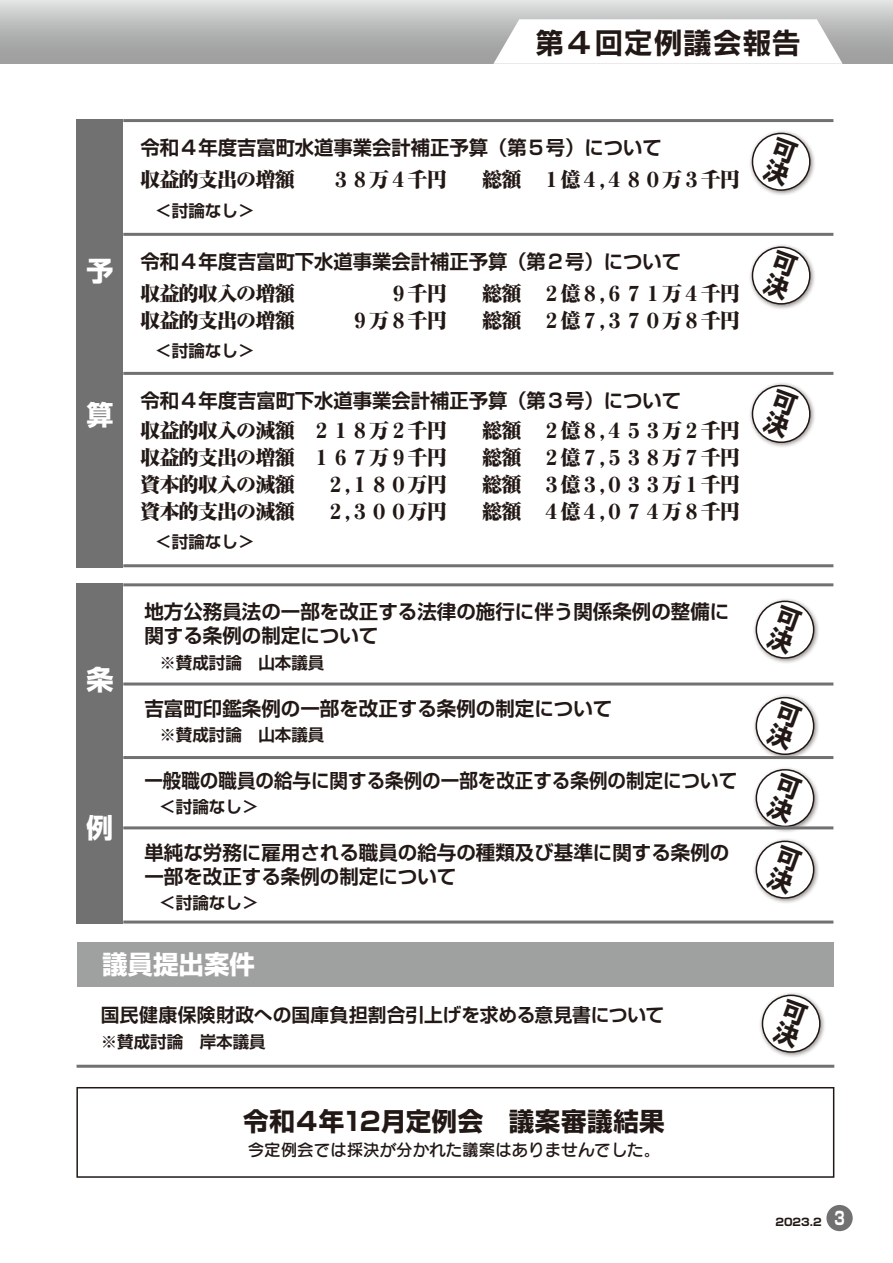
<style>
.page{position:relative;width:893px;height:1263px;background:#fff}
.page>*{position:absolute;margin:0;border:0;box-sizing:border-box;transform-origin:0 0}
.t1{font:29.55px "Rodin Pro B";color:#221815}
.t2{font:700 27px "Shin Go Pro";color:#fff}
.t3{font:700 25.5px "Shin Go Pro";letter-spacing:.015em;color:#221815}
.t4{font:700 25.5px "Shin Go Pro";color:#fff}
.t5{font:800 expanded 20.25px "Ryumin Pro";letter-spacing:-.05em;color:#221815}
.t6{font:700 19.5px/24px "Shin Go Pro De";color:#221815}
.t7{font:700 19.5px "Shin Go Pro De";color:#221815;scale:.95 1}
.t8{font:700 18.75px "Shin Go Pro De";color:#221815}
.t9{font:700 16.5px "Shin Go Pro De";color:#221815}
.t10{font:16.5px "Seurat Pro DB";color:#221815}
.t11{font:700 10.5px "Shin Go Pro";color:#221815}
.s1{font-size:18px;color:#fff}
</style>
<div class="page">
<div style="left:77px;top:119px;width:46px;height:448px;background:#727171"></div>
<div style="left:826px;top:1205px;width:27px;height:26px;background:#727171;border-radius:50%"></div>
<div style="left:0;top:0;width:893px;height:64px;background:linear-gradient(to bottom,#dadbdc,#969697)"></div>
<svg style="left:493px;top:19px;width:350px;height:45px"></svg>
<div style="left:748px;top:129px;width:69px;height:68px;background:#221815;opacity:.5"></div>
<svg style="left:752px;top:133px;width:58px;height:57px"></svg>
<div style="left:752px;top:133px;width:58px;height:58px;border:2px solid #221815;border-radius:50%"></div>
<div style="left:748px;top:243px;width:69px;height:68px;background:#221815;opacity:.5"></div>
<svg style="left:752px;top:247px;width:58px;height:57px"></svg>
<div style="left:752px;top:246px;width:58px;height:59px;border:2px solid #221815;border-radius:50%"></div>
<div style="left:748px;top:382px;width:69px;height:67px;background:#221815;opacity:.5"></div>
<div style="left:752px;top:386px;width:58px;height:56px;background:#fff;border-radius:50%"></div>
<div style="left:752px;top:385px;width:58px;height:58px;border:2px solid #221815;border-radius:50%"></div>
<hr style="left:123px;top:119px;width:710px;height:3px;background:#727171">
<hr style="left:123px;top:233px;width:710px;height:3px;background:#727171">
<hr style="left:123px;top:372px;width:710px;height:3px;background:#727171">
<hr style="left:123px;top:564px;width:710px;height:3px;background:#727171">
<div style="left:77px;top:583px;width:46px;height:340px;background:#727171"></div>
<div style="left:752px;top:597px;width:68px;height:68px;background:#221815;opacity:.5"></div>
<svg style="left:756px;top:601px;width:58px;height:57px"></svg>
<div style="left:756px;top:601px;width:58px;height:58px;border:2px solid #221815;border-radius:50%"></div>
<div style="left:752px;top:837px;width:68px;height:68px;background:#221815;opacity:.5"></div>
<svg style="left:756px;top:841px;width:58px;height:57px"></svg>
<div style="left:756px;top:840px;width:58px;height:59px;border:2px solid #221815;border-radius:50%"></div>
<div style="left:752px;top:766px;width:68px;height:67px;background:#221815;opacity:.5"></div>
<div style="left:756px;top:770px;width:58px;height:56px;background:#fff;border-radius:50%"></div>
<div style="left:756px;top:769px;width:58px;height:58px;border:2px solid #221815;border-radius:50%"></div>
<div style="left:752px;top:694px;width:68px;height:67px;background:#221815;opacity:.5"></div>
<div style="left:756px;top:698px;width:58px;height:56px;background:#fff;border-radius:50%"></div>
<div style="left:756px;top:697px;width:58px;height:58px;border:2px solid #221815;border-radius:50%"></div>
<hr style="left:123px;top:583px;width:710px;height:3px;background:#727171">
<hr style="left:123px;top:826px;width:710px;height:3px;background:#727171">
<hr style="left:123px;top:920px;width:710px;height:3px;background:#727171">
<hr style="left:123px;top:756px;width:710px;height:3px;background:#727171">
<hr style="left:123px;top:682px;width:710px;height:3px;background:#727171">
<div style="left:758px;top:991px;width:69px;height:68px;background:#221815;opacity:.5"></div>
<svg style="left:762px;top:995px;width:58px;height:57px"></svg>
<div style="left:762px;top:994px;width:58px;height:59px;border:2px solid #221815;border-radius:50%"></div>
<hr style="left:77px;top:1065px;width:757px;height:3px;background:#727171">
<div style="left:77px;top:942px;width:756px;height:44px;background:#9fa0a0"></div>
<div style="left:76px;top:1087px;width:758px;height:91px;border:2px solid #221815"></div>
<svg style="left:761px;top:136px;width:38px;height:51px"></svg>
<svg style="left:761px;top:250px;width:38px;height:51px"></svg>
<svg style="left:761px;top:388px;width:38px;height:52px"></svg>
<svg style="left:765px;top:604px;width:38px;height:51px"></svg>
<svg style="left:765px;top:844px;width:38px;height:51px"></svg>
<svg style="left:765px;top:772px;width:38px;height:52px"></svg>
<svg style="left:765px;top:700px;width:38px;height:52px"></svg>
<svg style="left:771px;top:998px;width:38px;height:51px"></svg>
<h1 class="t1" style="left:535px;top:23px;width:268px">第４回定例議会報告</h1>
<p class="t6" style="left:141px;top:134px;width:523px">令和４年度吉富町水道事業会計補正予算（第５号）について</p>
<p class="t5" style="left:140px;top:163px;width:156px">収益的支出の増額</p>
<p class="t5" style="left:331px;top:163px;width:118px">３８万４千円</p>
<p class="t5" style="left:482px;top:163px;width:260px">総額 １億４,４８０万３千円</p>
<h2 class="t2" style="left:86px;top:250px;width:28px">予</h2>
<h2 class="t2" style="left:86px;top:394px;width:28px">算</h2>
<h2 class="t2" style="left:86px;top:658px;width:28px">条</h2>
<h2 class="t2" style="left:86px;top:806px;width:27px">例</h2>
<p class="t9" style="left:155px;top:197px;width:100px">＜討論なし＞</p>
<p class="t6" style="left:141px;top:247px;width:542px">令和４年度吉富町下水道事業会計補正予算（第２号）について</p>
<p class="t5" style="left:140px;top:277px;width:156px">収益的収入の増額</p>
<p class="t5" style="left:388px;top:277px;width:60px">９千円</p>
<p class="t5" style="left:482px;top:277px;width:260px">総額 ２億８,６７１万４千円</p>
<p class="t5" style="left:140px;top:304px;width:156px">収益的支出の増額</p>
<p class="t5" style="left:350px;top:304px;width:99px">９万８千円</p>
<p class="t5" style="left:482px;top:304px;width:260px">総額 ２億７,３７０万８千円</p>
<p class="t9" style="left:155px;top:337px;width:100px">＜討論なし＞</p>
<p class="t6" style="left:141px;top:386px;width:542px">令和４年度吉富町下水道事業会計補正予算（第３号）について</p>
<p class="t5" style="left:140px;top:415px;width:309px">収益的収入の減額 ２１８万２千円</p>
<p class="t5" style="left:482px;top:415px;width:260px">総額 ２億８,４５３万２千円</p>
<p class="t5" style="left:140px;top:442px;width:309px">収益的支出の増額 １６７万９千円</p>
<p class="t5" style="left:482px;top:442px;width:260px">総額 ２億７,５３８万７千円</p>
<p class="t5" style="left:140px;top:469px;width:156px">資本的収入の減額</p>
<p class="t5" style="left:325px;top:469px;width:123px">２,１８０万円</p>
<p class="t5" style="left:482px;top:469px;width:260px">総額 ３億３,０３３万１千円</p>
<p class="t5" style="left:140px;top:496px;width:156px">資本的支出の減額</p>
<p class="t5" style="left:325px;top:496px;width:123px">２,３００万円</p>
<p class="t5" style="left:482px;top:496px;width:260px">総額 ４億４,０７４万８千円</p>
<p class="t9" style="left:155px;top:528px;width:100px">＜討論なし＞</p>
<p class="t6" style="left:144px;top:597px;width:587px">地方公務員法の一部を改正する法律の施行に伴う関係条例の整備に関する条例の制定について</p>
<p class="t9" style="left:159px;top:649px;width:167px">※賛成討論　山本議員</p>
<p class="t6" style="left:144px;top:694px;width:470px">吉富町印鑑条例の一部を改正する条例の制定について</p>
<p class="t9" style="left:159px;top:721px;width:167px">※賛成討論　山本議員</p>
<p class="t7" style="left:144px;top:765px;width:626px">一般職の職員の給与に関する条例の一部を改正する条例の制定について</p>
<p class="t9" style="left:159px;top:793px;width:101px">＜討論なし＞</p>
<p class="t6" style="left:144px;top:838px;width:587px">単純な労務に雇用される職員の給与の種類及び基準に関する条例の一部を改正する条例の制定について</p>
<p class="t9" style="left:159px;top:889px;width:101px">＜討論なし＞</p>
<h3 class="t4" style="left:77px;top:944px;width:180px">　議員提出案件</h3>
<p class="t8" style="left:101px;top:999px;width:565px">国民健康保険財政への国庫負担割合引上げを求める意見書について</p>
<p class="t9" style="left:101px;top:1028px;width:166px">※賛成討論　岸本議員</p>
<h3 class="t3" style="left:243px;top:1101px;width:423px">令和４年12月定例会　議案審議結果</h3>
<p class="t10" style="left:248px;top:1138px;width:414px">今定例会では採決が分かれた議案はありませんでした。</p>
<p class="t11" style="left:775px;top:1213px;width:71px">2023.2 <span class="s1">3</span></p>
</div>
